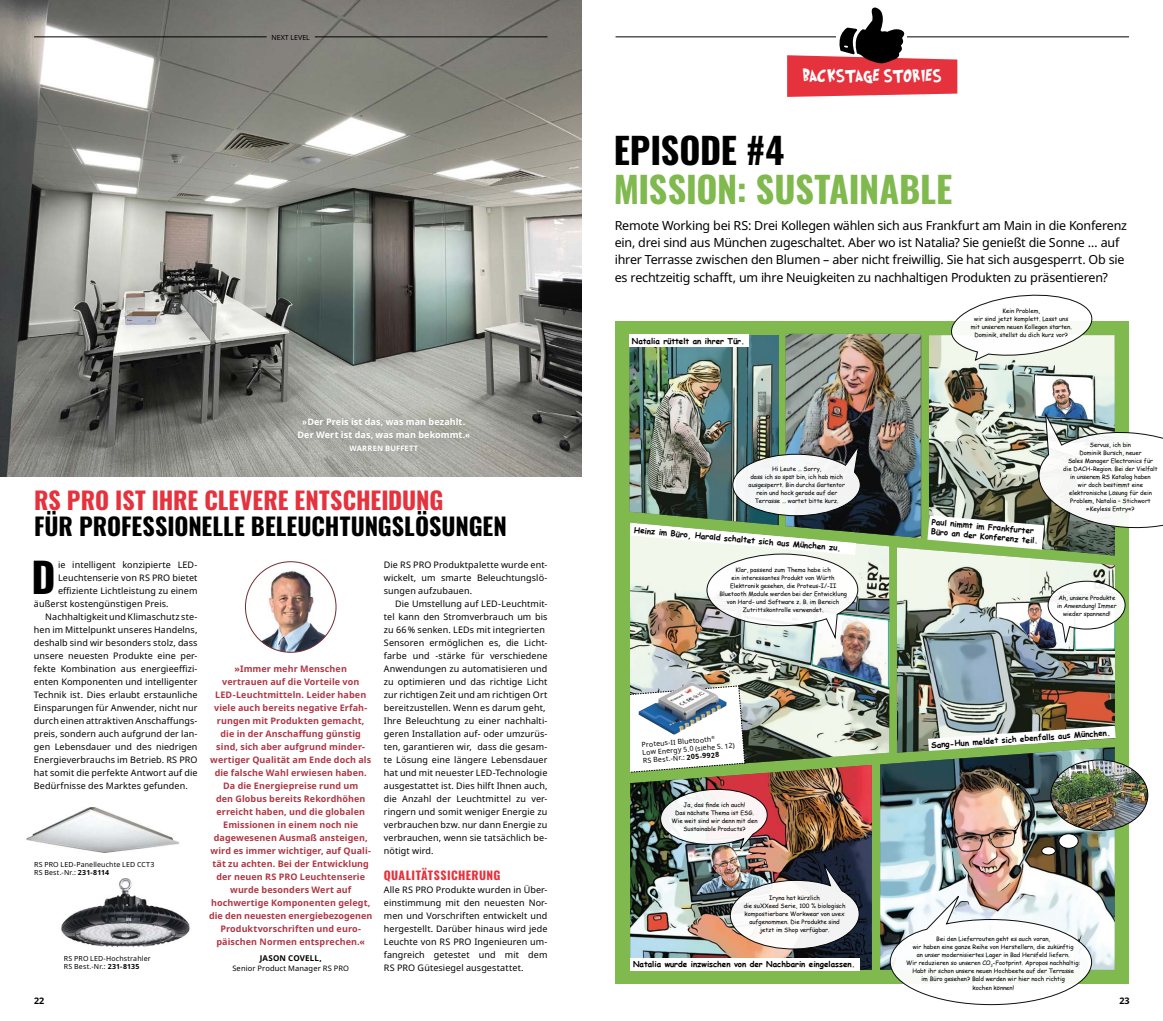
<style>
.page{position:relative;width:1163px;height:1021px;background:#fff}
.page>*{position:absolute;margin:0;border:0;box-sizing:border-box;transform-origin:0 0}
.t1{font:700 41.1px "Oswald";color:#000}
.t2{font:700 36px "Oswald";letter-spacing:-.005em;color:#80b94e}
.t3{font:700 36px "Oswald";letter-spacing:-.005em;color:#000}
.t4{font:700 24px "Oswald";color:#000}
.t5{font:700 24px "Oswald";letter-spacing:-.005em;color:#e5323d}
.t6{font:15px "Grinched";letter-spacing:.06em;color:#fff}
.t7{font:12.5px/17.2px "Noto Sans";letter-spacing:-.02em;color:#000}
.t8{font:700 11.6px "Oswald";letter-spacing:.03em;color:#e5323d}
.t9{font:9px/13px "Noto Sans";letter-spacing:.01em;color:#000;text-align:justify}
.t10{font:700 9px/13px "Noto Sans";letter-spacing:.01em;color:#af3745;text-align:center}
.t11{font:700 9px/13px "Noto Sans";letter-spacing:.01em;color:#fff;text-align:center}
.t12{font:700 9px "Noto Sans";color:#000}
.t13{font:700 8px/9.6px "Comic Sans MS";color:#000}
.t14{font:700 8px "Noto Sans";letter-spacing:.02em;color:#000}
.t15{font:7.5px "Noto Sans";letter-spacing:.015em;color:#000}
.t16{font:700 7.5px "Noto Sans";letter-spacing:.03em;color:#fff}
.t17{font:7px/8px "Noto Sans";letter-spacing:.02em;color:#000}
.t18{font:7px "Noto Sans";color:#000}
.t19{font:6px/8px "Comic Sans MS";color:#000;text-align:center}
.s1{font-family:"Frutiger LT Std"}
.s2{font-weight:700}
</style>
<div class="page">
<img style="left:61px;top:878px;width:129px;height:70px">
<img style="left:26px;top:807px;width:154px;height:46px">
<img style="left:0;top:0;width:581px;height:477px">
<hr style="left:615px;top:37px;width:513px;height:1px;background:#000">
<div style="left:615px;top:321px;width:513px;height:663px;background:#80b94e"></div>
<hr style="left:34px;top:37px;width:232px;height:1px;background:#000">
<hr style="left:315px;top:37px;width:232px;height:1px;background:#000">
<img style="left:245px;top:565px;width:91px;height:87px">
<svg style="left:787px;top:8px;width:170px;height:89px"></svg>
<div style="left:283px;top:403px;width:200px;height:63px;background:#000;opacity:.4"></div>
<img style="left:630px;top:772px;width:241px;height:197px">
<img style="left:880px;top:772px;width:234px;height:197px">
<div style="left:630px;top:957px;width:229px;height:13px;background:#fff"></div>
<img style="left:660px;top:788px;width:107px;height:62px">
<svg style="left:889px;top:895px;width:202px;height:110px"></svg>
<img style="left:1050px;top:772px;width:97px;height:58px">
<div style="left:1058px;top:833px;width:19px;height:15px;background:#fff;border-radius:50%"></div>
<div style="left:1058px;top:833px;width:20px;height:15px;border:1px solid #000;border-radius:50%"></div>
<div style="left:1041px;top:846px;width:14px;height:9px;background:#fff;border-radius:50%"></div>
<div style="left:1041px;top:846px;width:14px;height:9px;border:1px solid #000;border-radius:50%"></div>
<img style="left:729px;top:861px;width:130px;height:88px">
<img style="left:629px;top:294px;width:533px;height:478px">
<p class="t18" style="left:271px;top:32px;width:40px">NEXT LEVEL</p>
<p class="t11" style="left:297px;top:415px;width:174px"><span class="s1">»</span>Der Preis ist das, was man bezahlt.<br>Der Wert ist das, was man bekommt.<span class="s1">«</span></p>
<p class="t16" style="left:349px;top:444px;width:70px">WARREN BUFFETT</p>
<h3 class="t5" style="left:34px;top:478px;width:411px">RS PRO IST IHRE CLEVERE ENTSCHEIDUNG</h3>
<h3 class="t4" style="left:34px;top:504px;width:474px">FÜR PROFESSIONELLE BELEUCHTUNGSLÖSUNGEN</h3>
<h1 class="t1" style="left:31px;top:540px;width:26px">D</h1>
<p class="t9" style="left:58px;top:558px;width:141px">ie intelligent konzipierte LED-</p>
<p class="t9" style="left:58px;top:571px;width:141px">Leuchtenserie von RS PRO bietet</p>
<p class="t9" style="left:58px;top:584px;width:141px">effiziente Lichtleistung zu einem</p>
<p class="t9" style="left:34px;top:597px;width:136px">äußerst kostengünstigen Preis.</p>
<p class="t9" style="left:45px;top:610px;width:154px">Nachhaltigkeit und Klimaschutz ste-</p>
<p class="t9" style="left:34px;top:623px;width:165px">hen im Mittelpunkt unseres Handelns,</p>
<p class="t9" style="left:34px;top:636px;width:165px">deshalb sind wir besonders stolz, dass</p>
<p class="t9" style="left:34px;top:649px;width:165px">unsere neuesten Produkte eine per-</p>
<p class="t9" style="left:34px;top:662px;width:165px">fekte Kombination aus energieeffizi-</p>
<p class="t9" style="left:34px;top:675px;width:165px">enten Komponenten und intelligenter</p>
<p class="t9" style="left:34px;top:688px;width:165px">Technik ist. Dies erlaubt erstaunliche</p>
<p class="t9" style="left:34px;top:701px;width:165px">Einsparungen für Anwender, nicht nur</p>
<p class="t9" style="left:34px;top:714px;width:165px">durch einen attraktiven Anschaffungs-</p>
<p class="t9" style="left:34px;top:727px;width:165px">preis, sondern auch aufgrund der lan-</p>
<p class="t9" style="left:34px;top:740px;width:165px">gen Lebensdauer und des niedrigen</p>
<p class="t9" style="left:34px;top:753px;width:165px">Energieverbrauchs im Betrieb. RS PRO</p>
<p class="t9" style="left:34px;top:766px;width:165px">hat somit die perfekte Antwort auf die</p>
<p class="t9" style="left:34px;top:779px;width:155px">Bedürfnisse des Marktes gefunden.</p>
<p class="t17" style="left:34px;top:860px;width:122px">RS PRO LED-Panelleuchte LED CCT3<br>RS Best.-Nr.: <span class="s2">231-8114</span></p>
<p class="t17" style="left:64px;top:954px;width:88px">RS PRO LED-Hochstrahler<br>RS Best.-Nr.: <span class="s2">231-8135</span></p>
<p class="t10" style="left:209px;top:662px;width:165px">»Immer mehr Menschen<br>vertrauen auf die Vorteile von<br>LED-Leuchtmitteln. Leider haben viele auch bereits negative Erfah&shy;rungen mit Produkten gemacht, die in der Anschaffung günstig sind, sich aber aufgrund minder&shy;wertiger Qualität am Ende doch als die falsche Wahl erwiesen haben.<br>Da die Energiepreise rund um<br>den Globus bereits Rekordhöhen erreicht haben, und die globalen<br>Emissionen in einem noch nie dagewesenen Ausmaß ansteigen, wird es immer wichtiger, auf Quali&shy;tät zu achten. Bei der Entwicklung der neuen RS PRO Leuchtenserie wurde besonders Wert auf hochwertige Komponenten gelegt, die den neuesten energiebezogenen<br>Produktvorschriften und euro&shy;päischen Normen entsprechen.«</p>
<p class="t14" style="left:260px;top:953px;width:64px">JASON COVELL,</p>
<p class="t15" style="left:232px;top:962px;width:118px">Senior Product Manager RS PRO</p>
<p class="t9" style="left:384px;top:558px;width:165px">Die RS PRO Produktpalette wurde ent&shy;wickelt, um smarte Beleuchtungslö&shy;sungen aufzubauen.</p>
<p class="t9" style="left:384px;top:597px;width:165px;text-align:left;text-indent:11px">Die Umstellung auf LED-Leuchtmit&shy;tel kann den Stromverbrauch um bis zu 66% senken. LEDs mit integrierten Sensoren ermöglichen es, die Licht&shy;farbe und -stärke für verschiedene Anwendungen zu automatisieren und zu optimieren und das richtige Licht zur richtigen Zeit und am richtigen Ort bereitzustellen. Wenn es darum geht, Ihre Beleuchtung zu einer nachhalti&shy;geren Installation auf- oder umzurüs&shy;ten, garantieren wir, dass die gesam&shy;te Lösung eine längere Lebensdauer hat und mit neuester LED-Technologie ausgestattet ist. Dies hilft Ihnen auch, die Anzahl der Leuchtmittel zu ver&shy;ringern und somit weniger Energie zu verbrauchen bzw. nur dann Energie zu verbrauchen, wenn sie tatsächlich be&shy;nötigt wird.</p>
<p class="t8" style="left:384px;top:865px;width:118px">QUALITÄTSSICHERUNG</p>
<p class="t9" style="left:384px;top:883px;width:165px">Alle RS PRO Produkte wurden in Über&shy;einstimmung mit den neuesten Nor&shy;men und Vorschriften entwickelt und hergestellt. Darüber hinaus wird jede Leuchte von RS PRO Ingenieuren um&shy;fangreich getestet und mit dem RS PRO Gütesiegel ausgestattet.</p>
<h3 class="t6" style="left:802px;top:69px;width:140px">BACKSTAGE STORIES</h3>
<h2 class="t3" style="left:613px;top:118px;width:172px">EPISODE #4</h2>
<h2 class="t2" style="left:613px;top:157px;width:340px">MISSION: SUSTAINABLE</h2>
<p class="t7" style="left:614px;top:217px;width:514px">Remote Working bei RS: Drei Kollegen wählen sich aus Frankfurt am Main in die Konferenz ein, drei sind aus München zugeschaltet. Aber wo ist Natalia? Sie genießt die Sonne … auf ihrer Terrasse zwischen den Blumen – aber nicht freiwillig. Sie hat sich ausgesperrt. Ob sie es rechtzeitig schafft, um ihre Neuigkeiten zu nachhaltigen Produkten zu präsentieren?</p>
<p class="t13" style="left:631px;top:336px;width:114px">Natalia rüttelt an ihrer Tür.</p>
<p class="t19" style="left:748px;top:464px;width:98px">Hi Leute … Sorry,<br>dass ich so spät bin, ich hab mich ausgesperrt. Bin durchs Gartentor rein und hock gerade auf der<br>Terrasse … wartet bitte kurz.</p>
<p class="t13" style="left:634px;top:525px;width:209px;rotate:5deg">Heinz im Büro, Harald schaltet sich aus München zu.</p>
<p class="t19" style="left:719px;top:566px;width:129px">Klar, passend zum Thema habe ich<br>ein interessantes Produkt von Würth Elektronik gesehen, die Proteus-I/-II Bluetooth Module werden bei der Entwicklung von Hard- und Software z. B. im Bereich Zutrittskontrolle verwendet.</p>
<p class="t17" style="left:641px;top:740px;width:71px;rotate:-4deg">Proteus-II Bluetooth</p>
<p class="t17" style="left:642px;top:748px;width:94px;rotate:-4deg">Low Energy 5.0 (siehe S. 12)<br>RS Best.-Nr.: <span class="s2">205-9928</span></p>
<p class="t19" style="left:671px;top:800px;width:87px">Ja, das finde ich auch!<br>Das nächste Thema ist ESG.<br>Wie weit sind wir denn mit den<br>Sustainable Products?</p>
<p class="t19" style="left:743px;top:893px;width:103px">Iryna hat kürzlich<br>die suXXeed Serie, 100 % biologisch kompostierbare Workwear von uvex aufgenommen. Die Produkte sind jetzt im Shop verfügbar.</p>
<p class="t13" style="left:633px;top:959px;width:223px">Natalia wurde inzwischen von der Nachbarin eingelassen.</p>
<p class="t19" style="left:970px;top:307px;width:103px">Kein Problem,<br>wir sind jetzt komplett. Lasst uns mit unserem neuen Kollegen starten.<br>Dominik, stellst du dich kurz vor?</p>
<p class="t13" style="left:932px;top:516px;width:109px;rotate:5deg">Paul nimmt im Frankfurter<br>Büro an der Konferenz teil.</p>
<p class="t19" style="left:1063px;top:441px;width:96px">Servus, ich bin<br>Dominik Bursch, neuer<br>Sales Manager Electronics für die DACH-Region. Bei der Vielfalt in unserem RS Katalog haben<br>wir doch bestimmt eine elektronische Lösung für dein<br>Problem, Natalia – Stichwort »Keyless Entry«?</p>
<p class="t19" style="left:1056px;top:593px;width:61px">Ah, unsere Produkte in Anwendung! Immer wieder spannend!</p>
<p class="t13" style="left:930px;top:740px;width:181px;rotate:-4deg">Sang-Hun meldet sich ebenfalls aus München.</p>
<p class="t19" style="left:906px;top:935px;width:176px">Bei den Lieferrouten geht es auch voran,<br>wir haben eine ganze Reihe von Herstellern, die zukünftig<br>an unser modernisiertes Lager in Bad Hersfeld liefern.<br>Wir reduzieren so unseren CO<sub>2</sub>-Footprint. Apropos nachhaltig:<br>Habt ihr schon unsere neuen Hochbeete auf der Terrasse<br>im Büro gesehen? Bald werden wir hier noch richtig<br>kochen können!</p>
<p class="t12" style="left:34px;top:995px;width:12px">22</p>
<p class="t12" style="left:1119px;top:995px;width:12px">23</p>
</div>
